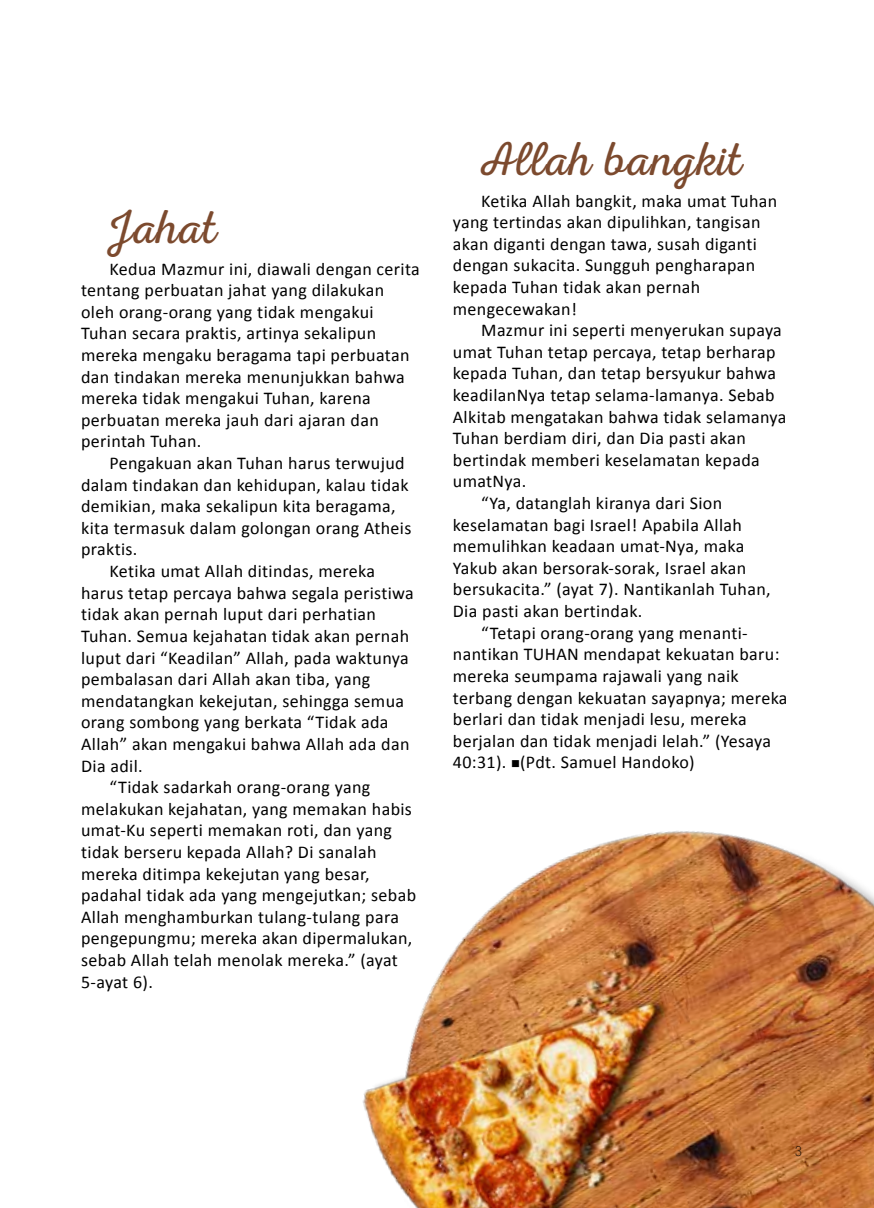
<style>
.page{position:relative;width:874px;height:1208px;background:#fff}
.page>*{position:absolute;margin:0;border:0;box-sizing:border-box;transform-origin:0 0}
.t1{font:48px "Nexa Rust Script L 0";letter-spacing:.015em;color:#7c4a2e}
.t2{font:18px/21.6px "Calibri";letter-spacing:.02em;color:#000}
.t3{font:100 condensed 14px "Helvetica Neue LT Std";color:#000}
</style>
<div class="page">
<img style="left:362px;top:831px;width:511px;height:377px">
<h1 class="t1" style="left:109px;top:201px;width:109px">Jahat</h1>
<p class="t2" style="left:81px;top:258px;width:340px;text-indent:28px">Kedua Mazmur ini, diawali dengan cerita tentang perbuatan jahat yang dilakukan oleh orang-orang yang tidak mengakui Tuhan secara praktis, artinya sekalipun mereka mengaku beragama tapi perbuatan dan tindakan mereka menunjukkan bahwa mereka tidak mengakui Tuhan, karena perbuatan mereka jauh dari ajaran dan perintah Tuhan.</p>
<p class="t2" style="left:109px;top:452px;width:296px">Pengakuan akan Tuhan harus terwujud</p>
<p class="t2" style="left:81px;top:474px;width:329px">dalam tindakan dan kehidupan, kalau tidak</p>
<p class="t2" style="left:81px;top:495px;width:316px">demikian, maka sekalipun kita beragama,</p>
<p class="t2" style="left:81px;top:517px;width:332px">kita termasuk dalam golongan orang Atheis</p>
<p class="t2" style="left:81px;top:539px;width:58px">praktis.</p>
<p class="t2" style="left:109px;top:560px;width:267px">Ketika umat Allah ditindas, mereka</p>
<p class="t2" style="left:81px;top:582px;width:334px">harus tetap percaya bahwa segala peristiwa</p>
<p class="t2" style="left:81px;top:603px;width:296px">tidak akan pernah luput dari perhatian</p>
<p class="t2" style="left:81px;top:625px;width:329px">Tuhan. Semua kejahatan tidak akan pernah</p>
<p class="t2" style="left:81px;top:647px;width:329px">luput dari “Keadilan” Allah, pada waktunya</p>
<p class="t2" style="left:81px;top:668px;width:290px">pembalasan dari Allah akan tiba, yang</p>
<p class="t2" style="left:81px;top:690px;width:324px">mendatangkan kekejutan, sehingga semua</p>
<p class="t2" style="left:81px;top:711px;width:309px">orang sombong yang berkata “Tidak ada</p>
<p class="t2" style="left:81px;top:733px;width:329px">Allah” akan mengakui bahwa Allah ada dan</p>
<p class="t2" style="left:81px;top:755px;width:63px">Dia adil.</p>
<p class="t2" style="left:109px;top:776px;width:262px">“Tidak sadarkah orang-orang yang</p>
<p class="t2" style="left:81px;top:798px;width:332px">melakukan kejahatan, yang memakan habis</p>
<p class="t2" style="left:81px;top:819px;width:312px">umat-Ku seperti memakan roti, dan yang</p>
<p class="t2" style="left:81px;top:841px;width:297px">tidak berseru kepada Allah? Di sanalah</p>
<p class="t2" style="left:81px;top:863px;width:290px">mereka ditimpa kekejutan yang besar,</p>
<p class="t2" style="left:81px;top:884px;width:336px">padahal tidak ada yang mengejutkan; sebab</p>
<p class="t2" style="left:81px;top:906px;width:319px">Allah menghamburkan tulang-tulang para</p>
<p class="t2" style="left:81px;top:927px;width:332px">pengepungmu; mereka akan dipermalukan,</p>
<p class="t2" style="left:81px;top:949px;width:318px">sebab Allah telah menolak mereka.” (ayat</p>
<p class="t2" style="left:81px;top:971px;width:73px">5-ayat 6).</p>
<h1 class="t1" style="left:481px;top:133px;width:262px">Allah bangkit</h1>
<p class="t2" style="left:452px;top:190px;width:326px;text-indent:28px">Ketika Allah bangkit, maka umat Tuhan yang tertindas akan dipulihkan, tangisan akan diganti dengan tawa, susah diganti dengan sukacita. Sungguh pengharapan kepada Tuhan tidak akan pernah mengecewakan!</p>
<p class="t2" style="left:481px;top:319px;width:302px">Mazmur ini seperti menyerukan supaya</p>
<p class="t2" style="left:452px;top:341px;width:324px">umat Tuhan tetap percaya, tetap berharap</p>
<p class="t2" style="left:452px;top:363px;width:325px">kepada Tuhan, dan tetap bersyukur bahwa</p>
<p class="t2" style="left:452px;top:384px;width:323px">keadilanNya tetap selama-lamanya. Sebab</p>
<p class="t2" style="left:452px;top:406px;width:335px">Alkitab mengatakan bahwa tidak selamanya</p>
<p class="t2" style="left:452px;top:427px;width:294px">Tuhan berdiam diri, dan Dia pasti akan</p>
<p class="t2" style="left:452px;top:449px;width:308px">bertindak memberi keselamatan kepada</p>
<p class="t2" style="left:452px;top:471px;width:75px">umatNya.</p>
<p class="t2" style="left:481px;top:492px;width:242px">“Ya, datanglah kiranya dari Sion</p>
<p class="t2" style="left:452px;top:514px;width:290px">keselamatan bagi Israel! Apabila Allah</p>
<p class="t2" style="left:452px;top:535px;width:293px">memulihkan keadaan umat-Nya, maka</p>
<p class="t2" style="left:452px;top:557px;width:295px">Yakub akan bersorak-sorak, Israel akan</p>
<p class="t2" style="left:452px;top:579px;width:319px">bersukacita.” (ayat 7). Nantikanlah Tuhan,</p>
<p class="t2" style="left:452px;top:600px;width:191px">Dia pasti akan bertindak.</p>
<p class="t2" style="left:481px;top:622px;width:268px">“Tetapi orang-orang yang menanti-</p>
<p class="t2" style="left:452px;top:643px;width:328px">nantikan TUHAN mendapat kekuatan baru:</p>
<p class="t2" style="left:452px;top:665px;width:287px">mereka seumpama rajawali yang naik</p>
<p class="t2" style="left:452px;top:687px;width:336px">terbang dengan kekuatan sayapnya; mereka</p>
<p class="t2" style="left:452px;top:708px;width:295px">berlari dan tidak menjadi lesu, mereka</p>
<p class="t2" style="left:452px;top:730px;width:319px">berjalan dan tidak menjadi lelah.” (Yesaya</p>
<p class="t2" style="left:452px;top:751px;width:243px">40:31). ■(Pdt. Samuel Handoko)</p>
<p class="t3" style="left:794px;top:1143px;width:8px">3</p>
</div>
